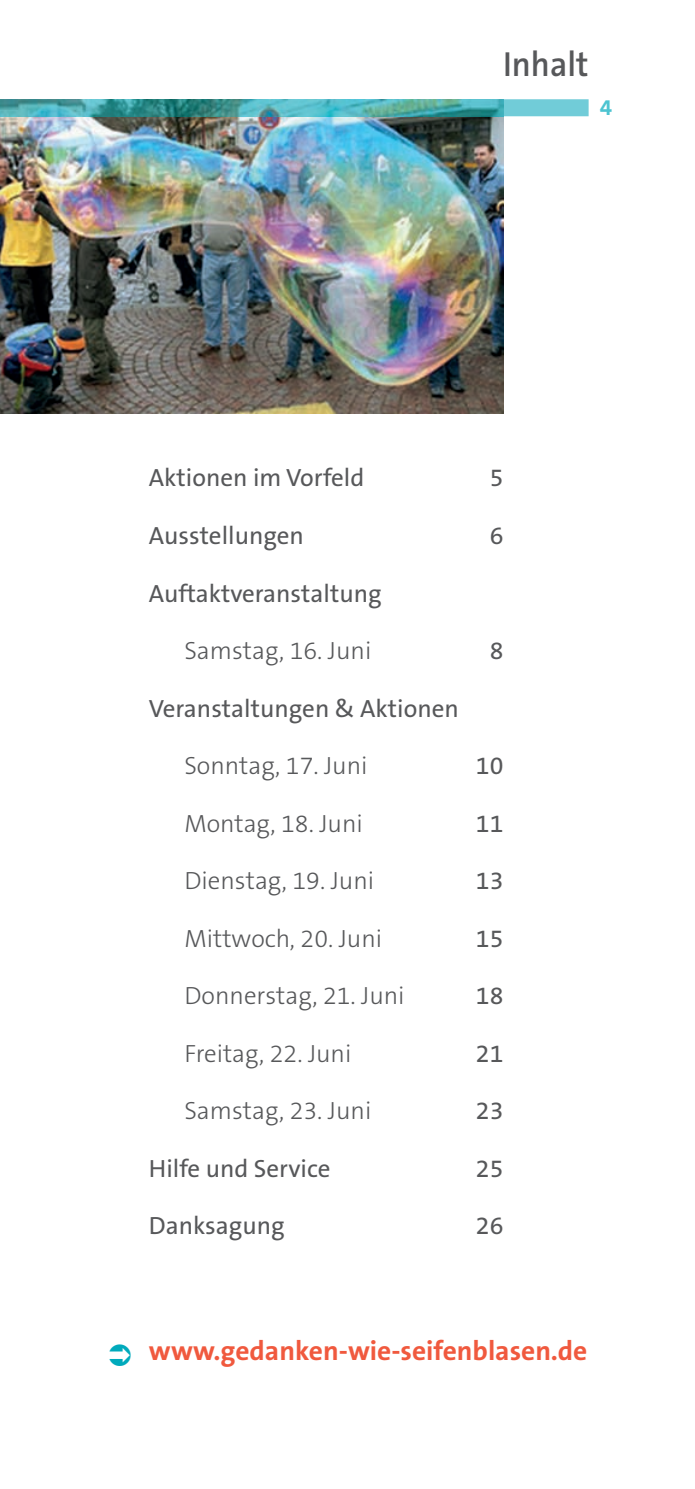
<style>
.page{position:relative;width:695px;height:1489px;background:#fff}
.page>*{position:absolute;margin:0;border:0;box-sizing:border-box;transform-origin:0 0}
.t1{font:600 35px "The Sans B Plus W6";color:#57585a;scale:.95 1}
.t2{font:700 27.5px "The Sans B Plus W7";color:#f0593e}
.t3{font:300 25px "The Sans B Plus W3";color:#57585a}
.t4{font:25px "The Sans B Plus W5 Plain";color:#57585a}
.t5{font:700 22.5px "The Sans B Plus W7";color:#4dc4d1}
</style>
<div class="page">
<img style="left:0;top:116px;width:503px;height:297px">
<svg style="left:0;top:99px;width:588px;height:17px;background:#4daaae"></svg>
<h1 class="t1" style="left:503px;top:41px;width:91px">Inhalt</h1>
<p class="t5" style="left:600px;top:93px;width:14px">4</p>
<p class="t4" style="left:149px;top:462px;width:217px">Aktionen im Vorfeld</p>
<p class="t4" style="left:489px;top:462px;width:15px">5</p>
<p class="t4" style="left:149px;top:519px;width:157px">Ausstellungen</p>
<p class="t4" style="left:489px;top:519px;width:15px">6</p>
<p class="t4" style="left:149px;top:577px;width:234px">Auftaktveranstaltung</p>
<p class="t3" style="left:184px;top:634px;width:188px">Samstag, 16. Juni</p>
<p class="t4" style="left:489px;top:634px;width:15px">8</p>
<p class="t4" style="left:149px;top:692px;width:311px">Veranstaltungen &amp; Aktionen</p>
<p class="t3" style="left:184px;top:749px;width:185px">Sonntag, 17. Juni</p>
<p class="t4" style="left:476px;top:749px;width:29px">10</p>
<p class="t3" style="left:184px;top:807px;width:180px">Montag, 18. Juni</p>
<p class="t4" style="left:476px;top:807px;width:29px">11</p>
<p class="t3" style="left:184px;top:864px;width:191px">Dienstag, 19. Juni</p>
<p class="t4" style="left:476px;top:864px;width:29px">13</p>
<p class="t3" style="left:184px;top:922px;width:199px">Mittwoch, 20. Juni</p>
<p class="t4" style="left:476px;top:922px;width:29px">15</p>
<p class="t3" style="left:184px;top:979px;width:222px">Donnerstag, 21. Juni</p>
<p class="t4" style="left:476px;top:979px;width:29px">18</p>
<p class="t3" style="left:184px;top:1037px;width:169px">Freitag, 22. Juni</p>
<p class="t4" style="left:476px;top:1037px;width:29px">21</p>
<p class="t3" style="left:184px;top:1094px;width:188px">Samstag, 23. Juni</p>
<p class="t4" style="left:476px;top:1094px;width:29px">23</p>
<p class="t4" style="left:149px;top:1152px;width:183px">Hilfe und Service</p>
<p class="t4" style="left:476px;top:1152px;width:29px">25</p>
<p class="t4" style="left:149px;top:1209px;width:137px">Danksagung</p>
<p class="t4" style="left:476px;top:1209px;width:29px">26</p>
<p class="t2" style="left:149px;top:1333px;width:440px">www.gedanken-wie-seifenblasen.de</p>
</div>
